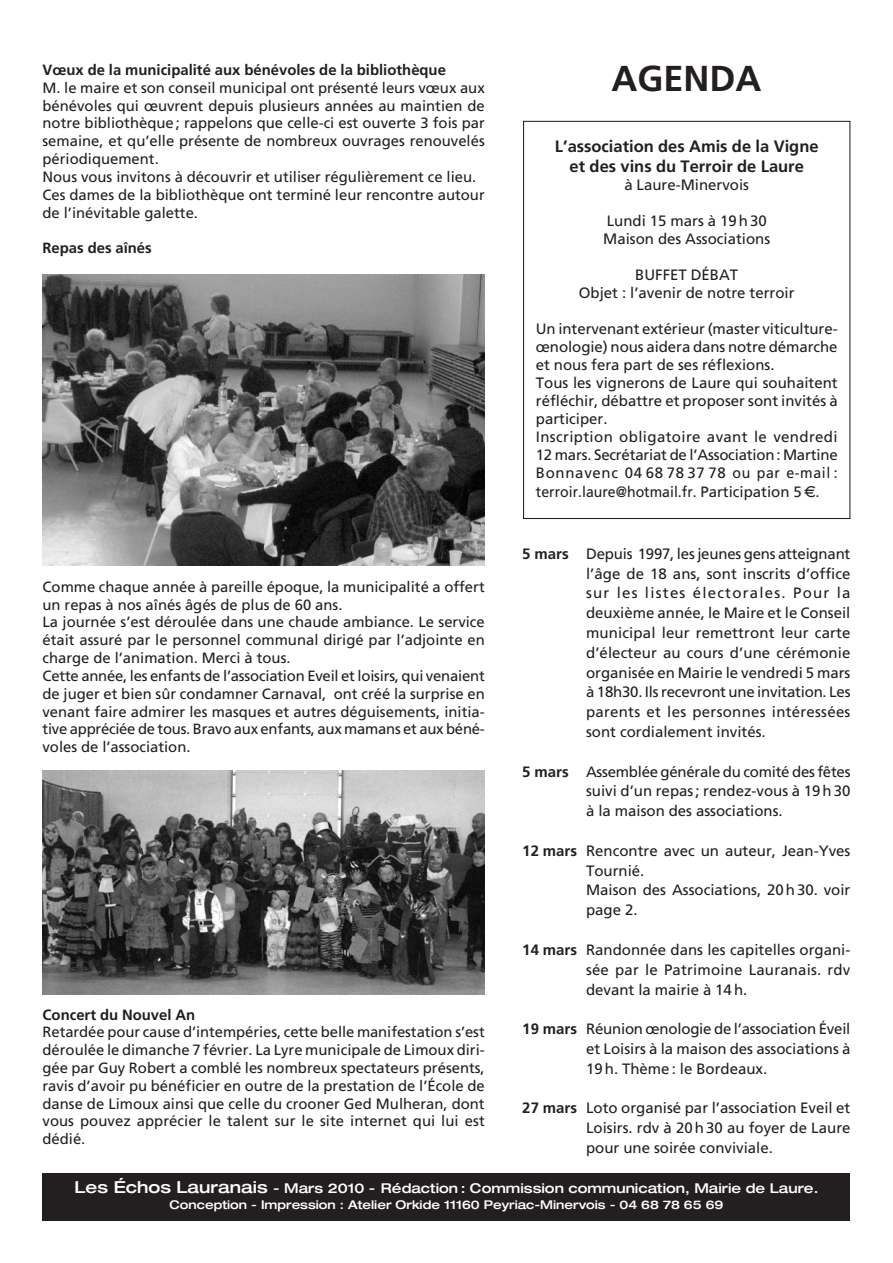
<style>
.page{position:relative;width:893px;height:1263px;background:#fff}
.page>*{position:absolute;margin:0;border:0;box-sizing:border-box;transform-origin:0 0}
.t1{font:700 36px "Frutiger LT Com";color:#231f20}
.t2{font:700 16.5px/19.8px "Frutiger LT Com";color:#231f20;text-align:center}
.t3{font:15px/19.8px "Frutiger LT Com";color:#231f20;text-align:justify}
.t4{font:14.85px/17.9px "Frutiger LT Com";color:#231f20}
.t5{font:700 14.85px "Frutiger LT Com";color:#231f20}
.t6{font:500 expanded 13.5px "Helvetica Neue LT Com";color:#fff}
.t7{font:500 expanded 12px "Helvetica Neue LT Com";color:#fff}
.s1{font-family:"Euro Quartet"}
.s2{font-weight:700}
.s3{font-size:16.5px}
</style>
<div class="page">
<div style="left:43px;top:1173px;width:807px;height:47px;background:#231f20"></div>
<div style="left:523px;top:121px;width:327px;height:398px;border:1px solid #231f20"></div>
<img style="left:43px;top:274px;width:442px;height:292px">
<img style="left:43px;top:770px;width:442px;height:224px">
<p class="t5" style="left:43px;top:64px;width:405px">Vœux de la municipalité aux bénévoles de la bibliothèque</p>
<p class="t4" style="left:43px;top:80px;width:444px">M. le maire et son conseil municipal ont présenté leurs vœux aux bénévoles qui œuvrent depuis plusieurs années au maintien de notre bibliothèque; rappelons que celle-ci est ouverte 3 fois par semaine, et qu’elle présente de nombreux ouvrages renouvelés périodiquement.<br>Nous vous invitons à découvrir et utiliser régulièrement ce lieu.<br>Ces dames de la bibliothèque ont terminé leur rencontre autour de l’inévitable galette.</p>
<p class="t5" style="left:43px;top:242px;width:111px">Repas des aînés</p>
<p class="t4" style="left:43px;top:579px;width:444px">Comme chaque année à pareille époque, la municipalité a offert un repas à nos aînés âgés de plus de 60 ans.<br>La journée s’est déroulée dans une chaude ambiance. Le service était assuré par le personnel communal dirigé par l’adjointe en charge de l’animation. Merci à tous.<br>Cette année, les enfants de l’association Eveil et loisirs, qui venaient de juger et bien sûr condamner Carnaval, ont créé la surprise en venant faire admirer les masques et autres déguisements, initia&shy;tive appréciée de tous. Bravo aux enfants, aux mamans et aux béné&shy;voles de l’association.</p>
<p class="t5" style="left:43px;top:1008px;width:154px">Concert du Nouvel An</p>
<p class="t4" style="left:43px;top:1025px;width:444px;text-align:justify">Retardée pour cause d’intempéries, cette belle manifestation s’est déroulée le dimanche 7 février. La Lyre municipale de Limoux diri&shy;gée par Guy Robert a comblé les nombreux spectateurs présents, ravis d’avoir pu bénéficier en outre de la prestation de l’École de danse de Limoux ainsi que celle du crooner Ged Mulheran, dont vous pouvez apprécier le talent sur le site internet qui lui est dédié.</p>
<h1 class="t1" style="left:611px;top:64px;width:151px">AGENDA</h1>
<p class="t2" style="left:555px;top:138px;width:265px">L’association des Amis de la Vigne et des vins du Terroir de Laure</p>
<p class="t3" style="left:624px;top:177px;width:126px">à Laure-Minervois</p>
<p class="t3" style="left:603px;top:213px;width:169px;line-height:18px">Lundi 15 mars à 19 h30<br>Maison des Associations</p>
<p class="t3" style="left:579px;top:267px;width:217px;line-height:18px;text-align:center">BUFFET DÉBAT<br>Objet : l’avenir de notre terroir</p>
<p class="t3" style="left:536px;top:321px;width:303px;line-height:18px;text-align:left">Un intervenant extérieur (master viticulture&shy;œnologie) nous aidera dans notre démarche et nous fera part de ses réflexions.<br>Tous les vignerons de Laure qui souhaitent réfléchir, débattre et proposer sont invités à participer.<br>Inscription obligatoire avant le vendredi 12 mars. Secrétariat de l’Association: Martine Bonnavenc 04 68 78 37 78 ou par e-mail : terroir.laure@hotmail.fr. Participation 5<span class="s1">€</span>.</p>
<p class="t3" style="left:586px;top:545px;width:266px;text-indent:-64px"><span class="s2">5 mars</span> Depuis 1997, les jeunes gens atteignant l’âge de 18 ans, sont inscrits d’office sur les listes électorales. Pour la deuxième année, le Maire et le Conseil municipal leur remettront leur carte d’électeur au cours d’une cérémonie organisée en Mairie le vendredi 5 mars à 18h30. Ils recevront une invitation. Les parents et les personnes intéressées sont cordialement invités.</p>
<p class="t3" style="left:586px;top:763px;width:266px;text-indent:-64px"><span class="s2">5 mars</span> Assemblée générale du comité des fêtes suivi d’un repas ; rendez-vous à 19 h30 à la maison des associations.</p>
<p class="t3" style="left:586px;top:842px;width:266px;text-align:left;text-indent:-64px"><span class="s2">12 mars</span> Rencontre avec un auteur, Jean-Yves<br>Tournié.<br>Maison des Associations, 20 h30. voir page 2.</p>
<p class="t3" style="left:586px;top:941px;width:266px;text-indent:-64px"><span class="s2">14 mars</span> Randonnée dans les capitelles organi&shy;sée par le Patrimoine Lauranais. rdv devant la mairie à 14 h.</p>
<p class="t3" style="left:586px;top:1020px;width:266px;text-indent:-64px"><span class="s2">19 mars</span> Réunion œnologie de l’association Éveil et Loisirs à la maison des associations à 19 h. Thème : le Bordeaux.</p>
<p class="t3" style="left:586px;top:1100px;width:266px;text-indent:-64px"><span class="s2">27 mars</span> Loto organisé par l’association Eveil et Loisirs. rdv à 20h30 au foyer de Laure pour une soirée conviviale.</p>
<p class="t6" style="left:75px;top:1183px;width:745px"><span class="s3">Les Échos Lauranais</span> - Mars 2010 - Rédaction : Commission communication, Mairie de Laure.</p>
<p class="t7" style="left:169px;top:1201px;width:556px">Conception - Impression : Atelier Orkide 11160 Peyriac-Minervois - 04 68 78 65 69</p>
</div>
